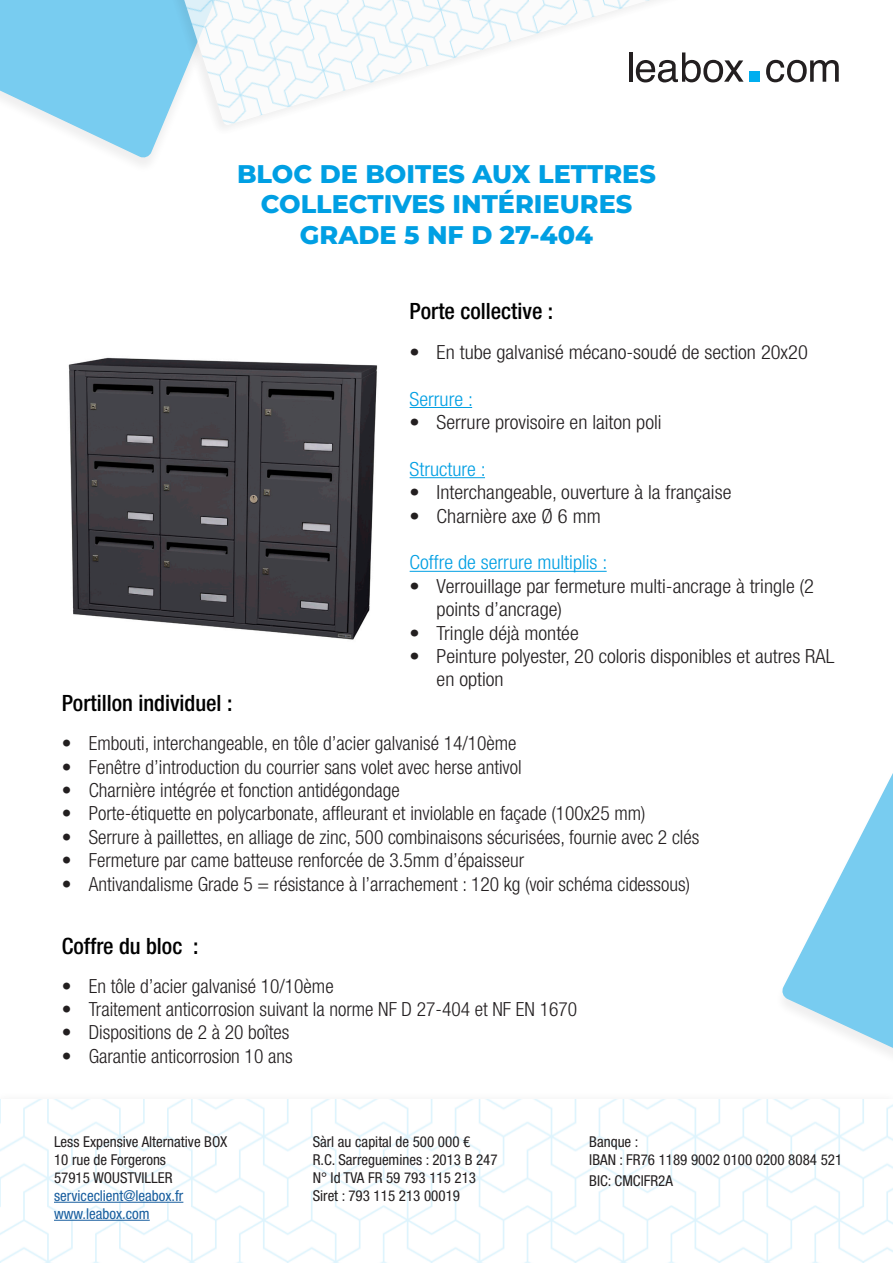
<style>
.page{position:relative;width:893px;height:1263px;background:#fff}
.page>*{position:absolute;margin:0;border:0;box-sizing:border-box;transform-origin:0 0}
.t1{font:800 25.5px "Montserrat";color:#009fe3}
.t2{font:500 condensed 22.5px "Helvetica Neue LT Std";color:#000}
.t3{font:300 condensed 19.5px "Helvetica Neue LT Std";color:#231f20}
.t4{font:300 condensed 19.5px/23.4px "Helvetica Neue LT Std";color:#231f20;scale:1.05 1}
.t5{font:300 condensed 19.5px "Helvetica Neue LT Std";color:#009fe3;scale:1.05 1}
.t6{font:condensed 15px "Helvetica Neue LT Std";color:#231f20}
.t7{font:condensed 15px "Helvetica Neue LT Std";color:#175d9e}
</style>
<div class="page">
<img style="left:68px;top:357px;width:395px;height:283px">
<svg style="left:737px;top:60px;width:7px;height:22px"></svg>
<div style="left:749px;top:71px;width:11px;height:11px;background:#00aeef"></div>
<svg style="left:766px;top:60px;width:73px;height:22px"></svg>
<svg style="left:0;top:0;width:160px;height:158px"></svg>
<div style="left:158px;top:0;width:579px;height:137px;background:#231f20;opacity:.1"></div>
<img style="left:182px;top:0;width:549px;height:125px">
<svg style="left:782px;top:773px;width:111px;height:282px"></svg>
<img style="left:0;top:1099px;width:893px;height:164px">
<hr style="left:54px;top:1202px;width:129px;height:1px;background:#175d9e">
<hr style="left:54px;top:1220px;width:96px;height:1px;background:#175d9e">
<hr style="left:410px;top:407px;width:62px;height:1px;background:#009fe3">
<hr style="left:410px;top:477px;width:75px;height:1px;background:#009fe3">
<hr style="left:410px;top:571px;width:197px;height:1px;background:#009fe3">
<p class="t1" style="left:237px;top:155px;width:420px">BLOC DE BOITES AUX LETTRES</p>
<p class="t1" style="left:261px;top:186px;width:373px">COLLECTIVES INTÉRIEURES</p>
<p class="t1" style="left:300px;top:216px;width:295px">GRADE 5 NF D 27-404</p>
<p class="t2" style="left:410px;top:298px;width:145px">Porte collective :</p>
<p class="t4" style="left:410px;top:340px;width:381px">• En tube galvanisé mécano-soudé de section 20x20</p>
<p class="t5" style="left:410px;top:387px;width:62px">Serrure :</p>
<p class="t4" style="left:410px;top:410px;width:241px">• Serrure provisoire en laiton poli</p>
<p class="t5" style="left:410px;top:458px;width:74px">Structure :</p>
<p class="t4" style="left:410px;top:480px;width:308px">• Interchangeable, ouverture à la française</p>
<p class="t4" style="left:410px;top:504px;width:184px">• Charnière axe Ø 6 mm</p>
<p class="t5" style="left:410px;top:551px;width:190px">Coffre de serrure multiplis :</p>
<p class="t4" style="left:437px;top:574px;width:361px;text-indent:-27px">• Verrouillage par fermeture multi-ancrage à tringle (2 points d’ancrage)</p>
<p class="t4" style="left:410px;top:621px;width:163px">• Tringle déjà montée</p>
<p class="t4" style="left:437px;top:644px;width:380px;text-indent:-27px">• Peinture polyester, 20 coloris disponibles et autres RAL en option</p>
<p class="t2" style="left:62px;top:690px;width:172px">Portillon individuel :</p>
<p class="t3" style="left:62px;top:732px;width:456px">• Embouti, interchangeable, en tôle d’acier galvanisé 14/10ème</p>
<p class="t3" style="left:62px;top:755px;width:461px">• Fenêtre d’introduction du courrier sans volet avec herse antivol</p>
<p class="t3" style="left:62px;top:779px;width:340px">• Charnière intégrée et fonction antidégondage</p>
<p class="t3" style="left:62px;top:802px;width:585px">• Porte-étiquette en polycarbonate, affleurant et inviolable en façade (100x25 mm)</p>
<p class="t3" style="left:62px;top:826px;width:639px">• Serrure à paillettes, en alliage de zinc, 500 combinaisons sécurisées, fournie avec 2 clés</p>
<p class="t3" style="left:62px;top:849px;width:464px">• Fermeture par came batteuse renforcée de 3.5mm d’épaisseur</p>
<p class="t3" style="left:62px;top:872px;width:630px">• Antivandalisme Grade 5 = résistance à l’arrachement : 120 kg (voir schéma cidessous)</p>
<p class="t2" style="left:62px;top:932px;width:138px">Coffre du bloc :</p>
<p class="t3" style="left:62px;top:974px;width:273px">• En tôle d’acier galvanisé 10/10ème</p>
<p class="t3" style="left:62px;top:998px;width:517px">• Traitement anticorrosion suivant la norme NF D 27-404 et NF EN 1670</p>
<p class="t3" style="left:62px;top:1021px;width:229px">• Dispositions de 2 à 20 boîtes</p>
<p class="t3" style="left:62px;top:1045px;width:232px">• Garantie anticorrosion 10 ans</p>
<p class="t6" style="left:54px;top:1133px;width:175px">Less Expensive Alternative BOX</p>
<p class="t6" style="left:54px;top:1151px;width:114px">10 rue de Forgerons</p>
<p class="t6" style="left:54px;top:1169px;width:120px">57915 WOUSTVILLER</p>
<p class="t7" style="left:54px;top:1187px;width:131px">serviceclient@leabox.fr</p>
<p class="t7" style="left:54px;top:1205px;width:97px">www.leabox.com</p>
<p class="t6" style="left:313px;top:1133px;width:159px">Sàrl au capital de 500 000 €</p>
<p class="t6" style="left:313px;top:1151px;width:186px">R.C. Sarreguemines : 2013 B 247</p>
<p class="t6" style="left:313px;top:1169px;width:165px">N° Id TVA FR 59 793 115 213</p>
<p class="t6" style="left:313px;top:1187px;width:149px">Siret : 793 115 213 00019</p>
<p class="t6" style="left:589px;top:1133px;width:51px">Banque :</p>
<p class="t6" style="left:589px;top:1151px;width:254px">IBAN : FR76 1189 9002 0100 0200 8084 521</p>
<p class="t6" style="left:589px;top:1172px;width:85px">BIC: CMCIFR2A</p>
</div>
